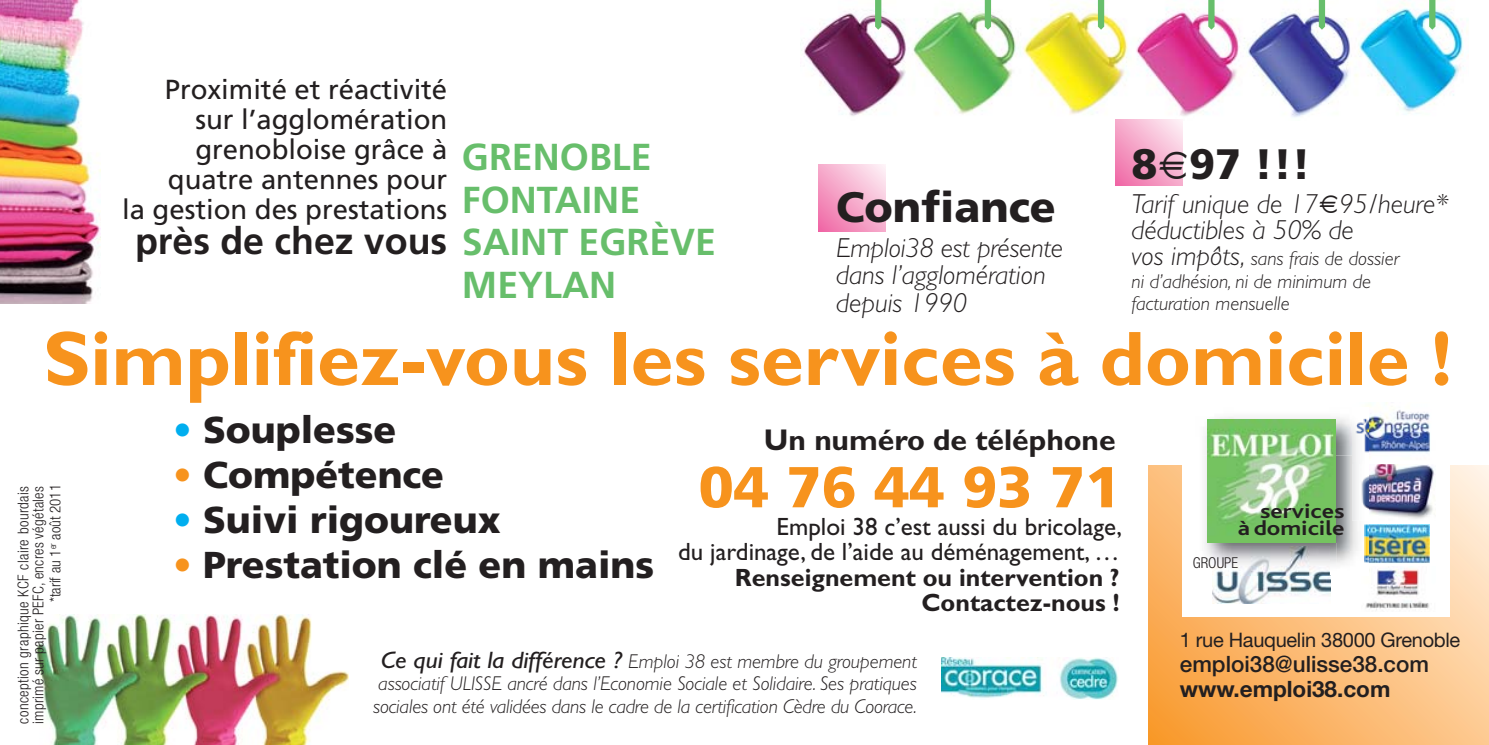
<style>
.page{position:relative;width:1489px;height:745px;background:#fff}
.page>*{position:absolute;margin:0;border:0;box-sizing:border-box;transform-origin:0 0}
.t1{font:700 77.5px "Gill Sans";color:#f7931d}
.t2{font:900 57.5px "Frutiger";color:#f7931d}
.t3{font:900 42.5px "Frutiger";color:#231f20}
.t4{font:900 37.5px "Frutiger";color:#231f20}
.t5{font:700 37.5px "Frutiger";color:#231f20}
.t6{font:700 37.5px "Frutiger";color:#67be6b}
.t7{font:700 30px "Gill Sans";color:#231f20}
.t8{font:27.5px/30px "Frutiger";color:#231f20;text-align:right}
.t9{font:italic 300 27.5px/27.5px "Gill Sans";color:#231f20}
.t10{font:25px/25px "Gill Sans";color:#231f20;text-align:right}
.t11{font:700 25px/25px "Gill Sans";color:#231f20;text-align:right}
.t12{font:500 22.5px "Helvetica Neue";color:#231f20}
.t13{font:700 22.5px "Helvetica Neue";color:#231f20}
.t14{font:700 20.75px/17.2px "Bliss";color:#231f20;text-align:right;scale:1.2 1}
.t15{font:italic 300 20px/22.5px "Gill Sans";letter-spacing:-.005em;color:#231f20}
.t16{font:20px "Helvetica Neue";letter-spacing:-.015em;color:#231f20}
.t17{font:300 condensed 15px/15px "Helvetica Neue";letter-spacing:.02em;color:#231f20}
.t18{font:300 condensed 15px "Helvetica Neue";color:#231f20}
.s1{color:#67be6b}
.s2{font-size:27.5px}
.s3{color:#00aeef}
.s4{color:#f7931d}
.s5{font-weight:400;font-size:23.75px}
</style>
<div class="page">
<img style="left:801px;top:0;width:667px;height:118px">
<svg style="left:875px;top:0;width:6px;height:30px"></svg>
<svg style="left:1148px;top:465px;width:340px;height:279px;background:#fcbe7a"></svg>
<svg style="left:818px;top:164px;width:67px;height:67px;background:#f6accd"></svg>
<img style="left:36px;top:614px;width:312px;height:130px">
<div style="left:1182px;top:455px;width:267px;height:161px;background:#fff"></div>
<img style="left:1367px;top:524px;width:62px;height:39px">
<img style="left:941px;top:657px;width:177px;height:42px">
<img style="left:1365px;top:568px;width:64px;height:42px">
<img style="left:1367px;top:464px;width:67px;height:55px">
<img style="left:1367px;top:402px;width:63px;height:51px">
<img style="left:1212px;top:575px;width:117px;height:27px">
<img style="left:1205px;top:417px;width:147px;height:38px">
<img style="left:1205px;top:455px;width:153px;height:109px">
<img style="left:1364px;top:524px;width:3px;height:39px">
<svg style="left:1365px;top:568px;width:2px;height:7px"></svg>
<img style="left:1351px;top:453px;width:7px;height:67px">
<img style="left:1361px;top:477px;width:6px;height:31px">
<svg style="left:1352px;top:461px;width:6px;height:2px"></svg>
<img style="left:1352px;top:418px;width:15px;height:43px">
<img style="left:1204px;top:542px;width:132px;height:33px">
<img style="left:1212px;top:546px;width:117px;height:29px">
<img style="left:1207px;top:419px;width:128px;height:122px">
<img style="left:0;top:0;width:101px;height:303px">
<svg style="left:984px;top:0;width:7px;height:30px"></svg>
<svg style="left:1097px;top:0;width:7px;height:30px"></svg>
<svg style="left:1208px;top:0;width:6px;height:30px"></svg>
<svg style="left:1318px;top:0;width:6px;height:30px"></svg>
<svg style="left:1428px;top:0;width:7px;height:30px"></svg>
<svg style="left:1115px;top:119px;width:68px;height:66px;background:#f6adcd"></svg>
<h3 class="t8" style="left:122px;top:76px;width:327px">Proximité et réactivité sur l’agglomération grenobloise grâce à quatre antennes pour<br>la gestion des prestations</h3>
<h3 class="t6" style="left:462px;top:142px;width:191px">GRENOBLE</h3>
<h3 class="t6" style="left:462px;top:184px;width:180px">FONTAINE</h3>
<h3 class="t5" style="left:135px;top:225px;width:582px">près de chez vous <span class="s1">SAINT EGRÈVE</span></h3>
<h3 class="t6" style="left:462px;top:269px;width:156px">MEYLAN</h3>
<h3 class="t3" style="left:836px;top:190px;width:221px">Confiance</h3>
<h3 class="t9" style="left:836px;top:236px;width:228px">Emploi38 est présente dans l’agglomération depuis 1990</h3>
<h3 class="t3" style="left:1131px;top:147px;width:181px">8 97 !!!</h3>
<h3 class="t9" style="left:1131px;top:193px;width:318px;line-height:26.2px">Tarif unique de 17 95/heure* déductibles à 50% de</h3>
<p class="t15" style="left:1131px;top:249px;width:269px"><span class="s2">vos impôts,</span> sans frais de dossier ni d’adhésion, ni de minimum de facturation mensuelle</p>
<h1 class="t1" style="left:44px;top:332px;width:1409px">Simplifiez-vous les services à domicile !</h1>
<p class="t17" style="left:17px;top:723px;width:239px;rotate:-90deg">conception graphique KCF claire bourdais imprimé sur papier PEFC, encres végétales</p>
<p class="t18" style="left:50px;top:602px;width:120px;rotate:-90deg">*tarif au 1<sup>er</sup> août 2011</p>
<h3 class="t4" style="left:173px;top:414px;width:225px"><span class="s3">•</span> Souplesse</h3>
<h3 class="t4" style="left:173px;top:459px;width:272px"><span class="s4">•</span> Compétence</h3>
<h3 class="t4" style="left:173px;top:504px;width:329px"><span class="s3">•</span> Suivi rigoureux</h3>
<h3 class="t4" style="left:173px;top:549px;width:482px"><span class="s4">•</span> Prestation clé en mains</h3>
<h3 class="t7" style="left:764px;top:429px;width:353px">Un numéro de téléphone</h3>
<h2 class="t2" style="left:698px;top:464px;width:423px">04 76 44 93 71</h2>
<p class="t10" style="left:678px;top:517px;width:445px">Emploi 38 c’est aussi du bricolage,<br>du jardinage, de l’aide au déménagement, …</p>
<p class="t11" style="left:735px;top:567px;width:386px">Renseignement ou intervention ?<br>Contactez-nous !</p>
<p class="t15" style="left:373px;top:651px;width:545px;text-align:center"><span class="s5">Ce qui fait la différence ?</span> Emploi 38 est membre du groupement associatif ULISSE ancré dans l’Economie Sociale et Solidaire. Ses pratiques sociales ont été validées dans le cadre de la certification Cèdre du Coorace.</p>
<p class="t14" style="left:1237px;top:504px;width:90px">services<br>à domicile</p>
<p class="t17" style="left:1192px;top:556px;width:47px">GROUPE</p>
<p class="t16" style="left:1179px;top:632px;width:282px">1 rue Hauquelin 38000 Grenoble</p>
<p class="t12" style="left:1179px;top:655px;width:251px">emploi38@ulisse38.com</p>
<p class="t13" style="left:1179px;top:680px;width:212px">www.emploi38.com</p>
</div>
